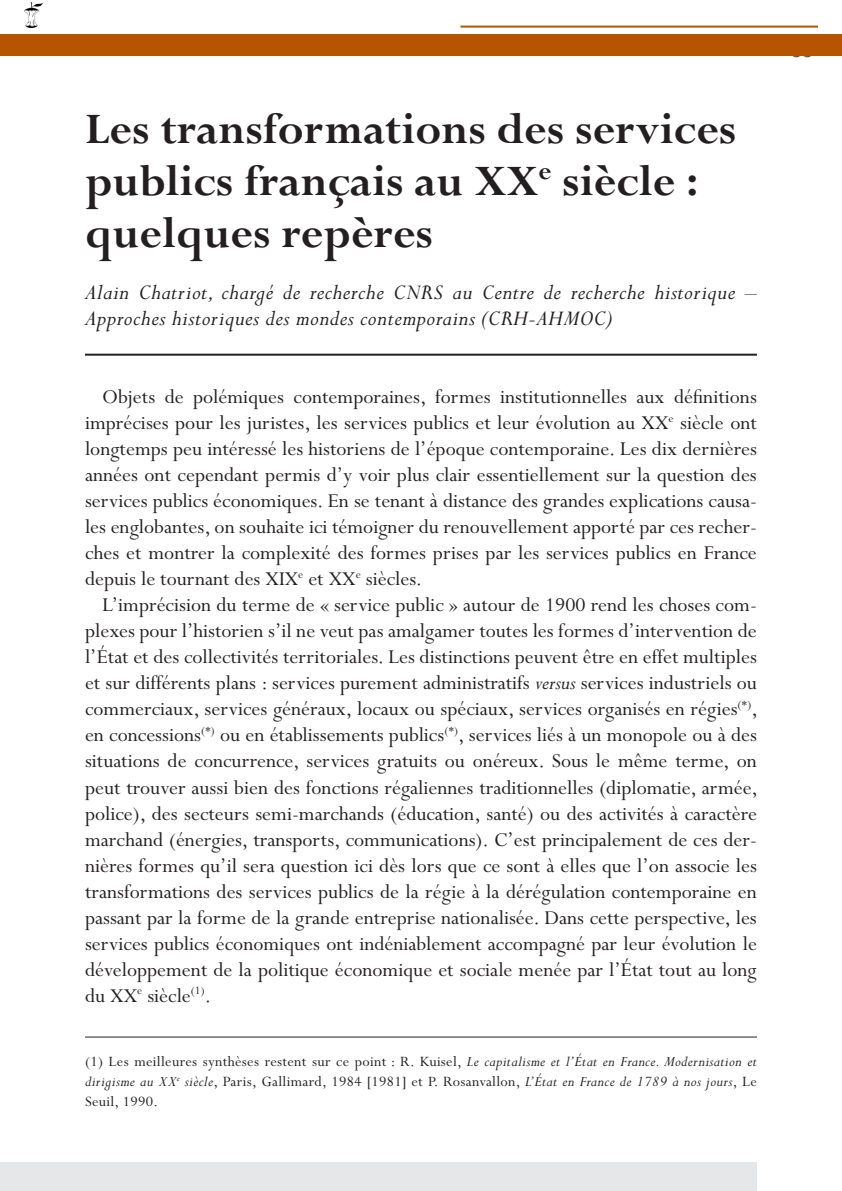
<style>
.page{position:relative;width:842px;height:1191px;background:#fff}
.page>*{position:absolute;margin:0;border:0;box-sizing:border-box;transform-origin:0 0}
.t1{font:700 48px/52px "Perpetua";color:#231f20}
.t2{font:italic 24px/26px "Perpetua";letter-spacing:.02em;color:#231f20}
.t3{font:700 24px "Perpetua";color:#57585a}
.t4{font:22px/26px "Perpetua";color:#231f20;text-align:justify}
.t5{font:16px/20px "Perpetua";letter-spacing:.02em;color:#231f20;text-align:justify}
.s1{font-style:italic}
</style>
<div class="page">
<hr style="left:0;top:0;width:1px;height:57px;background:#e6e7e9">
<div style="left:0;top:1162px;width:757px;height:29px;background:#e6e7e9"></div>
<hr style="left:85px;top:354px;width:672px;height:2px;background:#231f20">
<hr style="left:85px;top:1036px;width:672px;height:1px;background:#231f20">
<div style="left:0;top:0;width:842px;height:34px;background:#fff"></div>
<img style="left:24px;top:3px;width:18px;height:24px">
<hr style="left:460px;top:26px;width:358px;height:2px;background:#b75400">
<div style="left:0;top:34px;width:842px;height:22px;background:#b75400"></div>
<h1 class="t1" style="left:85px;top:105px;width:653px">Les transformations des services publics français au XX<sup>e</sup> siècle : quelques repères</h1>
<p class="t2" style="left:85px;top:280px;width:673px">Alain Chatriot, chargé de recherche CNRS au Centre de recherche historique –<br>Approches historiques des mondes contemporains (CRH-AHMOC)</p>
<p class="t4" style="left:85px;top:385px;width:673px;text-indent:17px">Objets de polémiques contemporaines, formes institutionnelles aux définitions imprécises pour les juristes, les services publics et leur évolution au XX<sup>e</sup> siècle ont longtemps peu intéressé les historiens de l’époque contemporaine. Les dix dernières années ont cependant permis d’y voir plus clair essentiellement sur la question des services publics économiques. En se tenant à distance des grandes explications causa&shy;les englobantes, on souhaite ici témoigner du renouvellement apporté par ces recher&shy;ches et montrer la complexité des formes prises par les services publics en France depuis le tournant des XIX<sup>e</sup> et XX<sup>e</sup> siècles.</p>
<p class="t4" style="left:85px;top:593px;width:674px;text-indent:17px">L’imprécision du terme de « service public » autour de 1900 rend les choses com&shy;plexes pour l’historien s’il ne veut pas amalgamer toutes les formes d’intervention de l’État et des collectivités territoriales. Les distinctions peuvent être en effet multiples et sur différents plans : services purement administratifs <span class="s1">versus</span> services industriels ou commerciaux, services généraux, locaux ou spéciaux, services organisés en régies<sup>(*)</sup>, en concessions<sup>(*)</sup> ou en établissements publics<sup>(*)</sup>, services liés à un monopole ou à des situations de concurrence, services gratuits ou onéreux. Sous le même terme, on peut trouver aussi bien des fonctions régaliennes traditionnelles (diplomatie, armée, police), des secteurs semi-marchands (éducation, santé) ou des activités à caractère marchand (énergies, transports, communications). C’est principalement de ces der&shy;nières formes qu’il sera question ici dès lors que ce sont à elles que l’on associe les transformations des services publics de la régie à la dérégulation contemporaine en passant par la forme de la grande entreprise nationalisée. Dans cette perspective, les services publics économiques ont indéniablement accompagné par leur évolution le développement de la politique économique et sociale menée par l’État tout au long du XX<sup>e</sup> siècle<sup>(1)</sup>.</p>
<p class="t5" style="left:85px;top:1051px;width:673px">(1) Les meilleures synthèses restent sur ce point : R. Kuisel, <span class="s1">Le capitalisme et l’État en France. Modernisation et dirigisme au XX</span><sup>e</sup> <span class="s1">siècle</span>, Paris, Gallimard, 1984 [1981] et P. Rosanvallon, <span class="s1">L’État en France de 1789 à nos jours</span>, Le Seuil, 1990.</p>
<p class="t3" style="left:792px;top:38px;width:23px">55</p>
</div>
